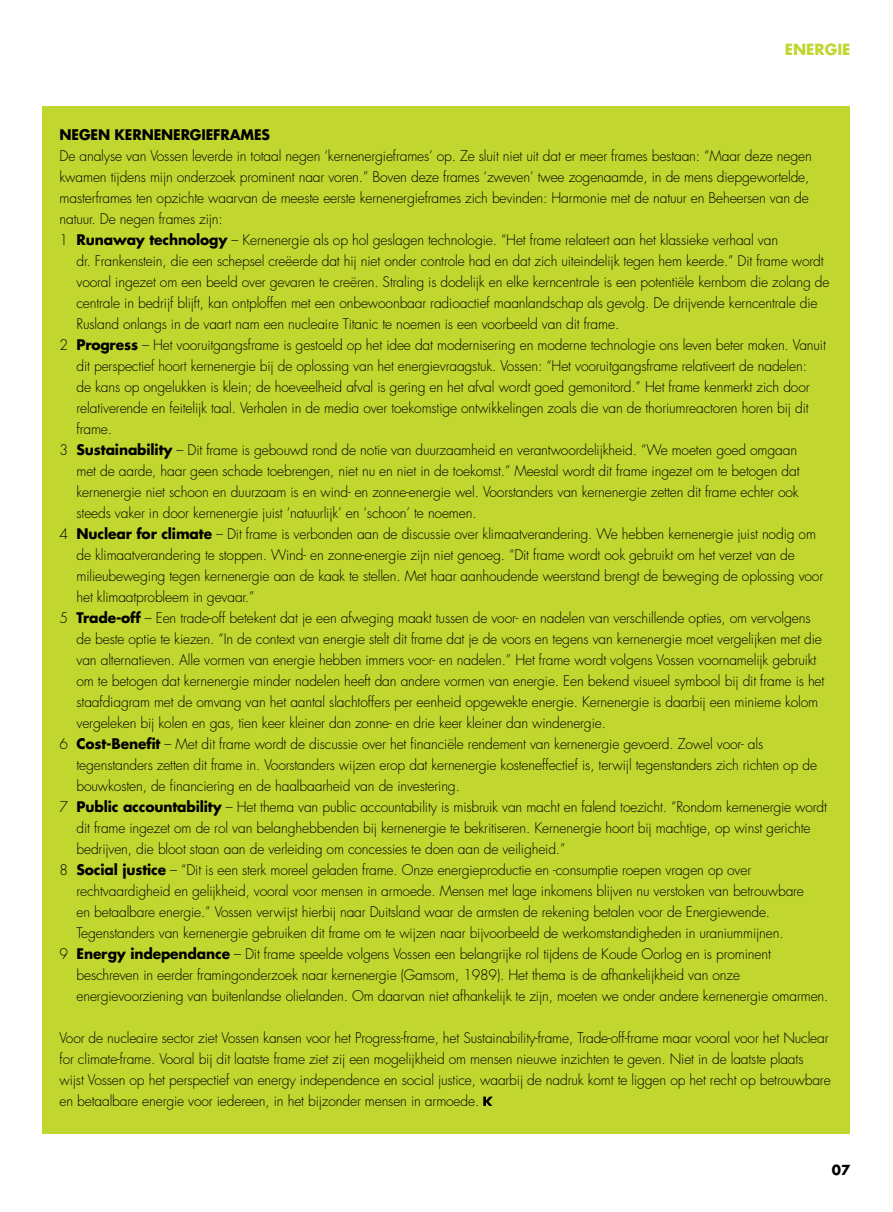
<style>
.page{position:relative;width:893px;height:1212px;background:#fff}
.page>*{position:absolute;margin:0;border:0;box-sizing:border-box;transform-origin:0 0}
.t1{font:700 15px "Futura";color:#c1d72f}
.t2{font:300 14.25px/21px "Futura";letter-spacing:-.01em;color:#000}
.t3{font:700 14.25px "Futura";letter-spacing:-.01em;color:#000}
.t4{font:700 13.5px "Futura";color:#000}
.s1{font-weight:700}
</style>
<div class="page">
<div style="left:43px;top:106px;width:807px;height:1027px;background:#c1d72f"></div>
<svg style="left:483px;top:1096px;width:10px;height:10px"></svg>
<p class="t1" style="left:785px;top:39px;width:67px">ENERGIE</p>
<p class="t3" style="left:60px;top:125px;width:66px">Negen kernener</p>
<p class="t3" style="left:190px;top:125px;width:62px">gie frames</p>
<p class="t2" style="left:60px;top:145px;width:754px">De analyse van Vossen leverde in totaal negen ‘kernenergieframes’ op. Ze sluit niet uit dat er meer frames bestaan: “Maar deze negen kwamen tijdens mijn onderzoek prominent naar voren.” Boven deze frames ‘zweven’ twee zogenaamde, in de mens diepgewortelde, masterframes ten opzichte waarvan de meeste eerste kernenergieframes zich bevinden: Harmonie met de natuur en Beheersen van de natuur. De negen frames zijn:<br>1 <span class="s1">Runaway technology</span> – Kernenergie als op hol geslagen technologie. “Het frame relateert aan het klassieke verhaal van</p>
<p class="t2" style="left:77px;top:250px;width:749px">dr. Frankenstein, die een schepsel creëerde dat hij niet onder controle had en dat zich uiteindelijk tegen hem keerde.” Dit frame wordt</p>
<p class="t2" style="left:77px;top:271px;width:754px">vooral ingezet om een beeld over gevaren te creëren. Straling is dodelijk en elke kerncentrale is een potentiële kernbom die zolang de</p>
<p class="t2" style="left:77px;top:292px;width:742px">centrale in bedrijf blijft, kan ontploffen met een onbewoonbaar radioactief maanlandschap als gevolg. De drijvende kerncentrale die</p>
<p class="t2" style="left:77px;top:313px;width:544px">Rusland onlangs in de vaart nam een nucleaire Titanic te noemen is een voorbeeld van dit frame.</p>
<p class="t2" style="left:60px;top:334px;width:768px">2 <span class="s1">Progress</span> – Het vooruitgangsframe is gestoeld op het idee dat modernisering en moderne technologie ons leven beter maken. Vanuit</p>
<p class="t2" style="left:77px;top:355px;width:732px">dit perspectief hoort kernenergie bij de oplossing van het energievraagstuk. Vossen: “Het vooruitgangsframe relativeert de nadelen:</p>
<p class="t2" style="left:77px;top:376px;width:735px">de kans op ongelukken is klein; de hoeveelheid afval is gering en het afval wordt goed gemonitord.” Het frame kenmerkt zich door</p>
<p class="t2" style="left:77px;top:397px;width:734px">relativerende en feitelijk taal. Verhalen in de media over toekomstige ontwikkelingen zoals die van de thoriumreactoren horen bij dit</p>
<p class="t2" style="left:77px;top:418px;width:37px">frame.</p>
<p class="t2" style="left:60px;top:439px;width:739px">3 <span class="s1">Sustainability</span> – Dit frame is gebouwd rond de notie van duurzaamheid en verantwoordelijkheid. “We moeten goed omgaan</p>
<p class="t2" style="left:77px;top:460px;width:725px">met de aarde, haar geen schade toebrengen, niet nu en niet in de toekomst.” Meestal wordt dit frame ingezet om te betogen dat</p>
<p class="t2" style="left:77px;top:481px;width:724px">kernenergie niet schoon en duurzaam is en wind- en zonne-energie wel. Voorstanders van kernenergie zetten dit frame echter ook</p>
<p class="t2" style="left:77px;top:502px;width:402px">steeds vaker in door kernenergie juist ‘natuurlijk’ en ‘schoon’ te noemen.</p>
<p class="t2" style="left:60px;top:523px;width:758px">4 <span class="s1">Nuclear for climate</span> – Dit frame is verbonden aan de discussie over klimaatverandering. We hebben kernenergie juist nodig om</p>
<p class="t2" style="left:77px;top:544px;width:720px">de klimaatverandering te stoppen. Wind- en zonne-energie zijn niet genoeg. “Dit frame wordt ook gebruikt om het verzet van de</p>
<p class="t2" style="left:77px;top:565px;width:748px">milieubeweging tegen kernenergie aan de kaak te stellen. Met haar aanhoudende weerstand brengt de beweging de oplossing voor</p>
<p class="t2" style="left:77px;top:586px;width:179px">het klimaatprobleem in gevaar.”</p>
<p class="t2" style="left:60px;top:607px;width:752px">5 <span class="s1">Trade-off</span> – Een trade-off betekent dat je een afweging maakt tussen de voor- en nadelen van verschillende opties, om vervolgens</p>
<p class="t2" style="left:77px;top:628px;width:747px">de beste optie te kiezen. “In de context van energie stelt dit frame dat je de voors en tegens van kernenergie moet vergelijken met die</p>
<p class="t2" style="left:77px;top:649px;width:741px">van alternatieven. Alle vormen van energie hebben immers voor- en nadelen.” Het frame wordt volgens Vossen voornamelijk gebruikt</p>
<p class="t2" style="left:77px;top:670px;width:749px">om te betogen dat kernenergie minder nadelen heeft dan andere vormen van energie. Een bekend visueel symbool bij dit frame is het</p>
<p class="t2" style="left:77px;top:691px;width:743px">staafdiagram met de omvang van het aantal slachtoffers per eenheid opgewekte energie. Kernenergie is daarbij een minieme kolom</p>
<p class="t2" style="left:77px;top:712px;width:531px">vergeleken bij kolen en gas, tien keer kleiner dan zonne- en drie keer kleiner dan windenergie.</p>
<p class="t2" style="left:60px;top:733px;width:705px">6 <span class="s1">Cost-Benefit</span> – Met dit frame wordt de discussie over het financiële rendement van kernenergie gevoerd. Zowel voor- als</p>
<p class="t2" style="left:77px;top:754px;width:742px">tegenstanders zetten dit frame in. Voorstanders wijzen erop dat kernenergie kosteneffectief is, terwijl tegenstanders zich richten op de</p>
<p class="t2" style="left:77px;top:775px;width:385px">bouwkosten, de financiering en de haalbaarheid van de investering.</p>
<p class="t2" style="left:60px;top:796px;width:769px">7 <span class="s1">Public accountability</span> – Het thema van public accountability is misbruik van macht en falend toezicht. “Rondom kernenergie wordt</p>
<p class="t2" style="left:77px;top:817px;width:736px">dit frame ingezet om de rol van belanghebbenden bij kernenergie te bekritiseren. Kernenergie hoort bij machtige, op winst gerichte</p>
<p class="t2" style="left:77px;top:838px;width:490px">bedrijven, die bloot staan aan de verleiding om concessies te doen aan de veiligheid.”</p>
<p class="t2" style="left:60px;top:859px;width:693px">8 <span class="s1">Social justice</span> – “Dit is een sterk moreel geladen frame. Onze energieproductie en -consumptie roepen vragen op over</p>
<p class="t2" style="left:77px;top:880px;width:729px">rechtvaardigheid en gelijkheid, vooral voor mensen in armoede. Mensen met lage inkomens blijven nu verstoken van betrouwbare</p>
<p class="t2" style="left:77px;top:901px;width:695px">en betaalbare energie.” Vossen verwijst hierbij naar Duitsland waar de armsten de rekening betalen voor de Energiewende.</p>
<p class="t2" style="left:77px;top:922px;width:709px">Tegenstanders van kernenergie gebruiken dit frame om te wijzen naar bijvoorbeeld de werkomstandigheden in uraniummijnen.</p>
<p class="t2" style="left:60px;top:943px;width:713px">9 <span class="s1">Energy independance</span> – Dit frame speelde volgens Vossen een belangrijke rol tijdens de Koude Oorlog en is prominent</p>
<p class="t2" style="left:77px;top:964px;width:665px">beschreven in eerder framingonderzoek naar kernenergie (Gamsom, 1989). Het thema is de afhankelijkheid van onze</p>
<p class="t2" style="left:77px;top:985px;width:753px">energievoorziening van buitenlandse olielanden. Om daarvan niet afhankelijk te zijn, moeten we onder andere kernenergie omarmen.</p>
<p class="t2" style="left:60px;top:1027px;width:773px">Voor de nucleaire sector ziet Vossen kansen voor het Progress-frame, het Sustainability-frame, Trade-off-frame maar vooral voor het Nuclear for climate-frame. Vooral bij dit laatste frame ziet zij een mogelijkheid om mensen nieuwe inzichten te geven. Niet in de laatste plaats wijst Vossen op het perspectief van energy independence en social justice, waarbij de nadruk komt te liggen op het recht op betrouwbare en betaalbare energie voor iedereen, in het bijzonder mensen in armoede.</p>
<p class="t4" style="left:832px;top:1160px;width:20px">07</p>
</div>
